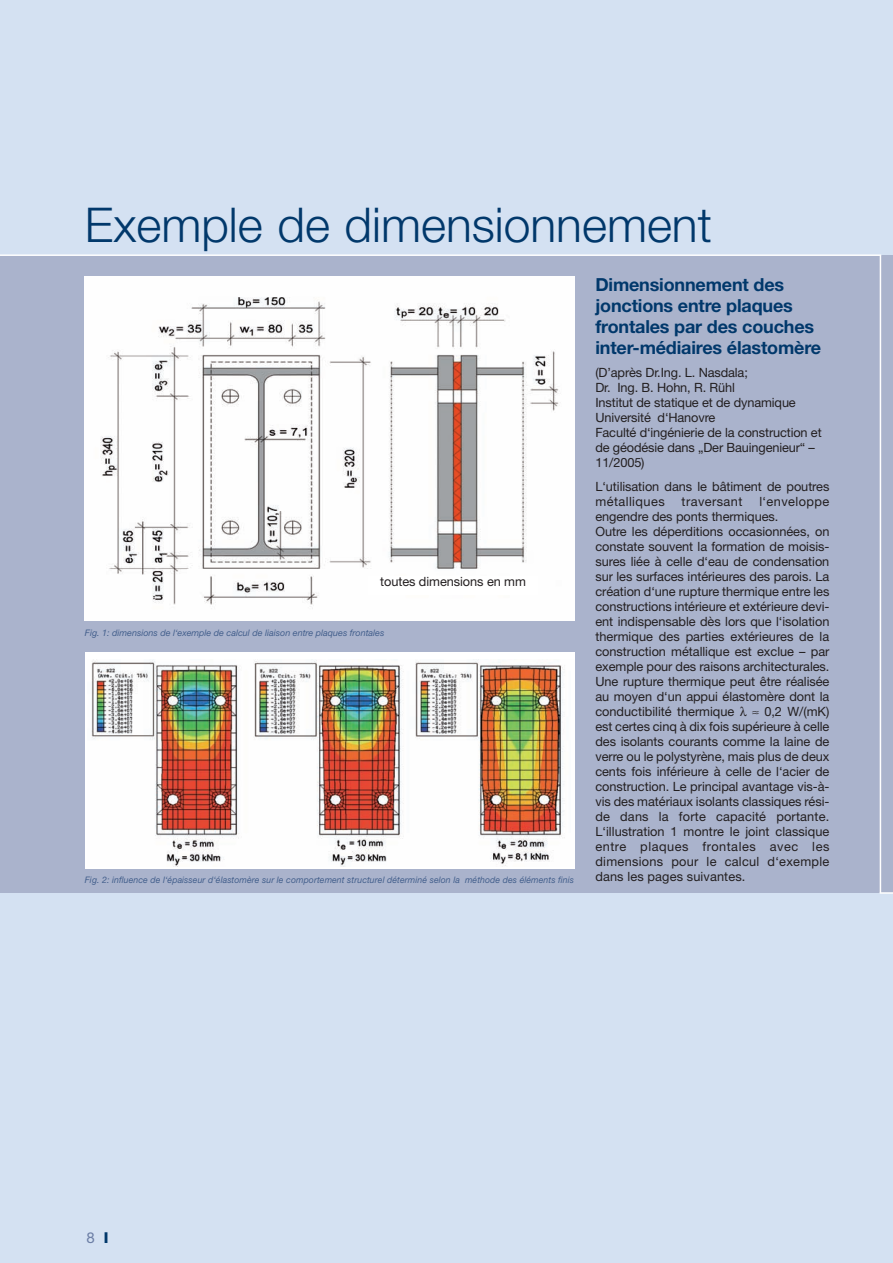
<style>
.page{position:relative;width:893px;height:1263px;background:#fff}
.page>*{position:absolute;margin:0;border:0;box-sizing:border-box;transform-origin:0 0}
.t1{font:300 48px "Helvetica Neue";color:#01386b}
.t2{font:700 18px/21px "Helvetica Neue";letter-spacing:-.01em;color:#01386b}
.t3{font:15px "Helvetica Neue";color:#6d7fa6}
.t4{font:12.75px/15px "Helvetica Neue";letter-spacing:-.005em;color:#231f20}
.t5{font:12.75px "Helvetica Neue";letter-spacing:.035em;color:#231f20}
.t6{font:italic 9px "Helvetica Neue";letter-spacing:.01em;color:#435f8c}
.s1{font-weight:800;color:#01386b}
</style>
<div class="page">
<div style="left:0;top:0;width:892px;height:1263px;background:#d4e1f2"></div>
<div style="left:0;top:255px;width:892px;height:638px;background:#aab3cc"></div>
<hr style="left:0;top:254px;width:881px;height:2px;background:#fff">
<svg style="left:880px;top:892px;width:12px;height:2px"></svg>
<hr style="left:879px;top:255px;width:2px;height:638px;background:#fff">
<img style="left:85px;top:276px;width:489px;height:345px">
<div style="left:85px;top:652px;width:489px;height:217px;background:#fff"></div>
<img style="left:91px;top:660px;width:474px;height:206px">
<div style="left:368px;top:576px;width:170px;height:19px;background:#fff"></div>
<h1 class="t1" style="left:85px;top:208px;width:628px">Exemple de dimensionnement</h1>
<p class="t4" style="left:380px;top:576px;width:147px">toutes dimensions en mm</p>
<p class="t6" style="left:85px;top:630px;width:301px">Fig. 1: dimensions de l‘exemple de calcul de liaison entre plaques frontales</p>
<p class="t6" style="left:85px;top:877px;width:490px">Fig. 2: influence de l‘épaisseur d‘élastomère sur le comportement structurel déterminé selon la méthode des éléments finis</p>
<h2 class="t2" style="left:595px;top:275px;width:227px">Dimensionnement des jonctions entre plaques frontales par des couches inter-médiaires élastomère</h2>
<p class="t4" style="left:595px;top:366px;width:228px">(D’après Dr.Ing. L. Nasdala;<br>Dr. Ing. B. Hohn, R. Rühl<br>Institut de statique et de dynamique<br>Université d‘Hanovre<br>Faculté d‘ingénierie de la construction et de géodésie dans „Der Bauingenieur“ –<br>11/2005)</p>
<p class="t4" style="left:595px;top:480px;width:235px">L‘utilisation dans le bâtiment de poutres métalliques</p>
<p class="t4" style="left:595px;top:495px;width:235px;text-indent:164px">l‘enveloppe engendre des ponts thermiques.<br>Outre les déperditions occasionnées, on constate souvent la formation de moisis&shy;sures liée à celle d‘eau de condensation sur les surfaces intérieures des parois. La création d‘une rupture thermique entre les constructions intérieure et extérieure devi&shy;ent indispensable dès lors que l‘isolation thermique des parties extérieures de la construction métallique est exclue – par exemple pour des raisons architecturales.<br>Une rupture thermique peut être réalisée au moyen d‘un appui élastomère dont la conductibilité thermique</p>
<p class="t5" style="left:681px;top:496px;width:62px">traversant</p>
<p class="t4" style="left:595px;top:705px;width:235px;text-align:justify;text-indent:157px">≈ 0,2 W/(mK) est certes cinq à dix fois supérieure à celle des isolants courants comme la laine de verre ou le polystyrène, mais plus de deux cents fois inférieure à celle de l‘acier de construction. Le principal avantage vis-à&shy;vis des matériaux isolants classiques rési&shy;de dans la forte capacité portante.<br>L‘illustration 1 montre le joint classique entre plaques frontales avec les dimensions pour le calcul d‘exemple dans les pages suivantes.</p>
<p class="t3" style="left:86px;top:1233px;width:24px">8 <span class="s1">I</span></p>
</div>
